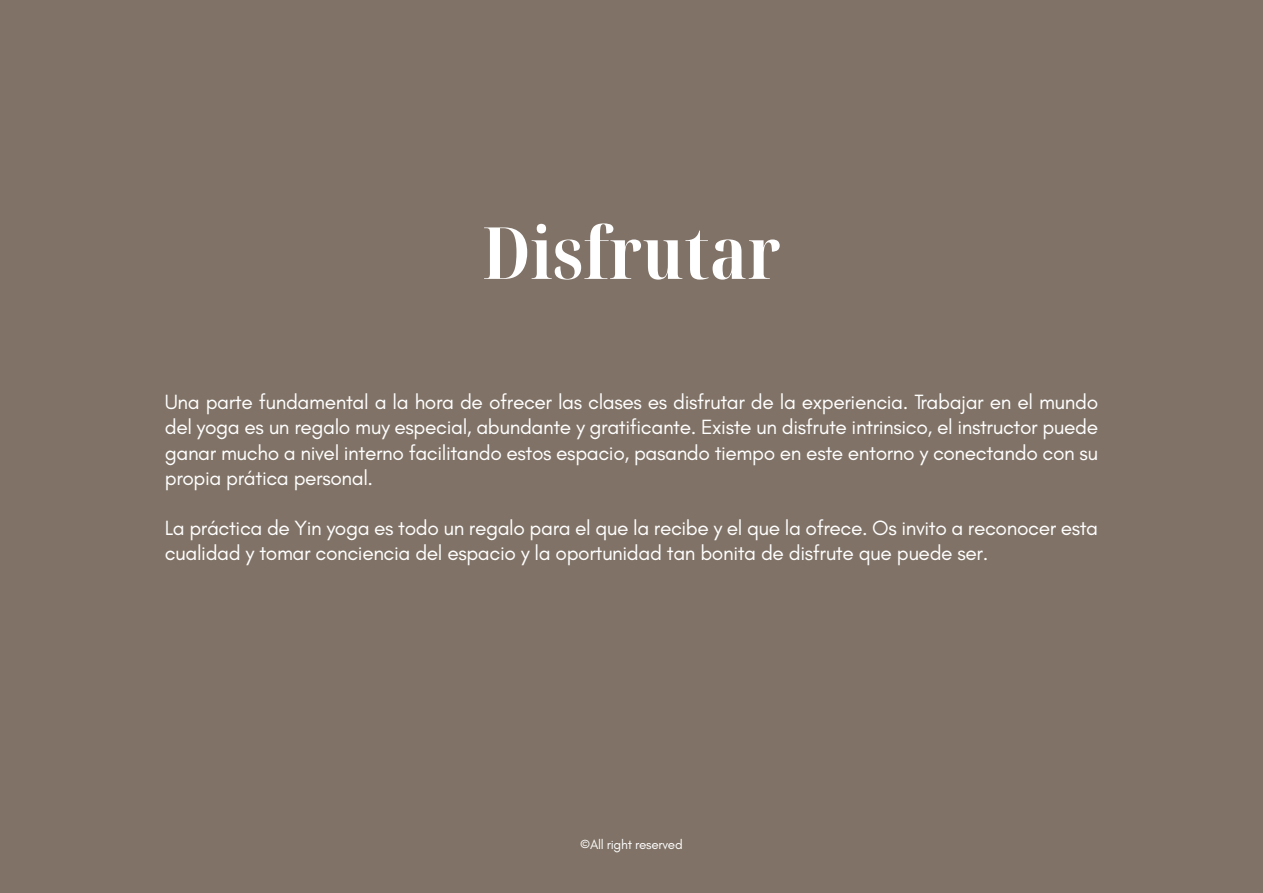
<style>
.page{position:relative;width:1263px;height:893px;background:#807266}
.page>*{position:absolute;margin:0;border:0;box-sizing:border-box;transform-origin:0 0}
.t1{font:700 condensed 72px "Noto Serif Display";color:#fff}
.t2{font:21px/25.2px "Glacial Indifference";letter-spacing:-.02em;color:#fff;text-align:justify}
.t3{font:13.5px "Glacial Indifference";letter-spacing:-.02em;color:#fff}
</style>
<div class="page">
<p class="t1" style="left:482px;top:203px;width:300px">Disfrutar</p>
<p class="t2" style="left:165px;top:390px;width:935px">Una parte fundamental a la hora de ofrecer las clases es disfrutar de la experiencia. Trabajar en el mundo del yoga es un regalo muy especial, abundante y gratificante. Existe un disfrute intrinsico, el instructor puede ganar mucho a nivel interno facilitando estos espacio, pasando tiempo en este entorno y conectando con su propia prática personal.</p>
<p class="t2" style="left:165px;top:516px;width:935px">La práctica de Yin yoga es todo un regalo para el que la recibe y el que la ofrece. Os invito a reconocer esta cualidad y tomar conciencia del espacio y la oportunidad tan bonita de disfrute que puede ser.</p>
<p class="t3" style="left:580px;top:837px;width:104px">©All right reserved</p>
</div>
